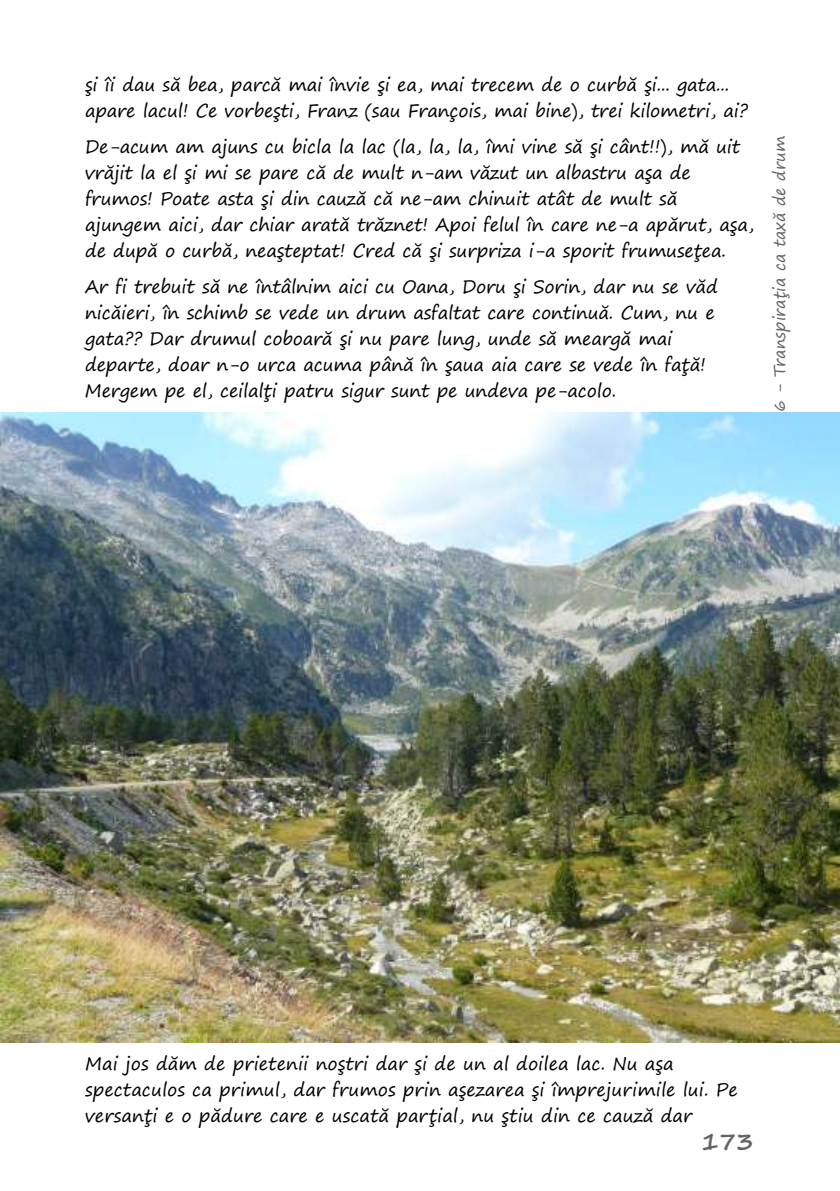
<style>
.page{position:relative;width:840px;height:1191px;background:#fff}
.page>*{position:absolute;margin:0;border:0;box-sizing:border-box;transform-origin:0 0}
.t1{font:700 24px "Segoe Print";color:#626262}
.t2{font:18px/26px "Segoe Print";letter-spacing:-.01em;color:#000}
.t3{font:16px "Segoe Print";color:#626262}
</style>
<div class="page">
<img style="left:0;top:413px;width:839px;height:629px">
<p class="t2" style="left:85px;top:73px;width:664px">şi îi dau să bea, parcă mai învie şi ea, mai trecem de o curbă şi... gata... apare lacul! Ce vorbeşti, Franz (sau François, mai bine), trei kilometri, ai?</p>
<p class="t2" style="left:85px;top:135px;width:670px">De-acum am ajuns cu bicla la lac (la, la, la, îmi vine să şi cânt!!), mă uit vrăjit la el şi mi se pare că de mult n-am văzut un albastru aşa de frumos! Poate asta şi din cauză că ne-am chinuit atât de mult să ajungem aici, dar chiar arată trăznet! Apoi felul în care ne-a apărut, aşa, de după o curbă, neaşteptat! Cred că şi surpriza i-a sporit frumuseţea.</p>
<p class="t2" style="left:85px;top:275px;width:634px">Ar fi trebuit să ne întâlnim aici cu Oana, Doru şi Sorin, dar nu se văd nicăieri, în schimb se vede un drum asfaltat care continuă. Cum, nu e gata?? Dar drumul coboară şi nu pare lung, unde să meargă mai departe, doar n-o urca acuma până în şaua aia care se vede în faţă!<br>Mergem pe el, ceilalţi patru sigur sunt pe undeva pe-acolo.</p>
<p class="t3" style="left:771px;top:454px;width:320px;rotate:-90deg">Ziua 6 - Transpiraţia ca taxă de drum</p>
<p class="t2" style="left:85px;top:1051px;width:653px">Mai jos dăm de prietenii noştri dar şi de un al doilea lac. Nu aşa spectaculos ca primul, dar frumos prin aşezarea şi împrejurimile lui. Pe versanţi e o pădure care e uscată parţial, nu ştiu din ce cauză dar</p>
<h1 class="t1" style="left:700px;top:1130px;width:54px">173</h1>
</div>
